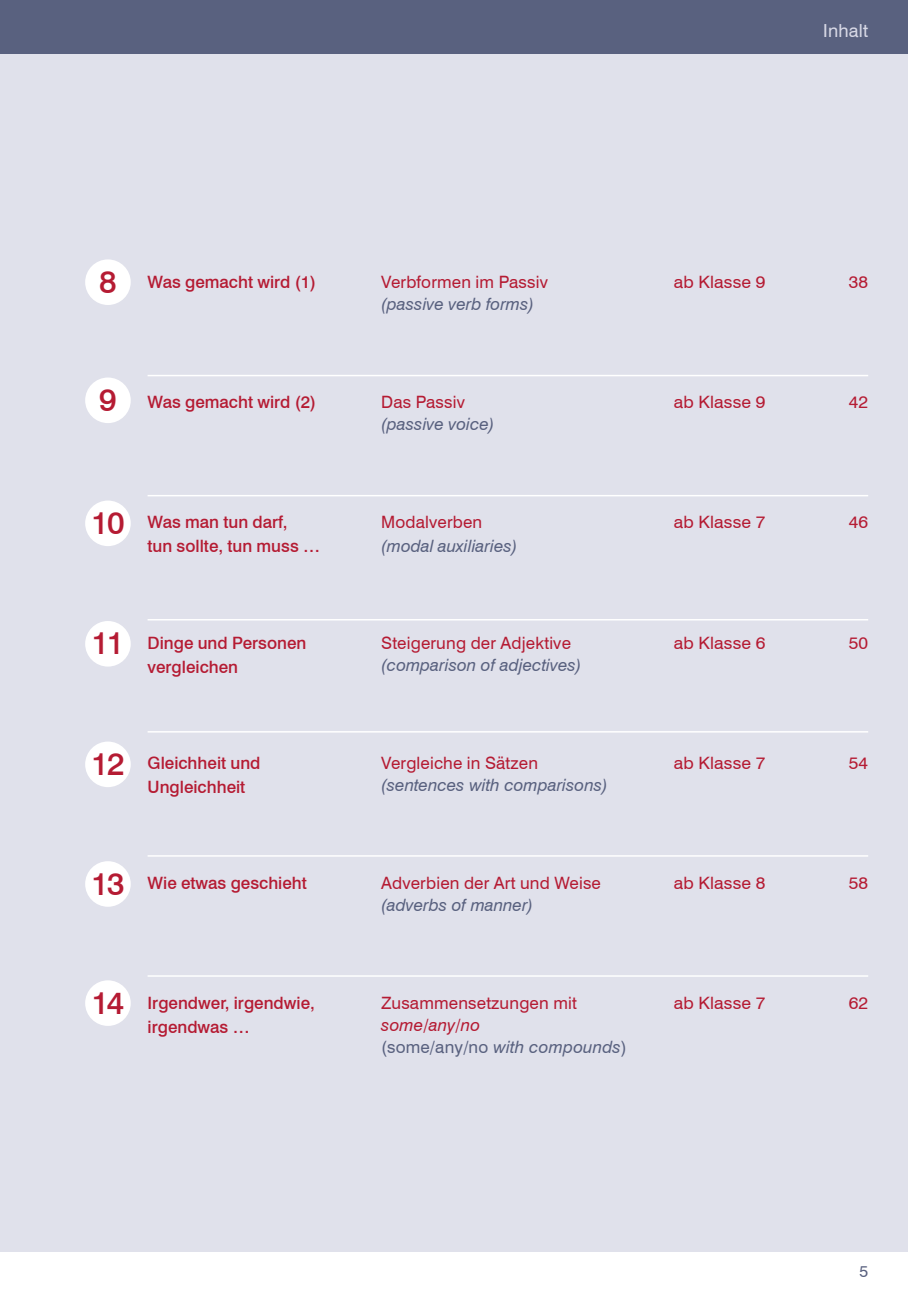
<style>
.page{position:relative;width:908px;height:1305px;background:#fff}
.page>*{position:absolute;margin:0;border:0;box-sizing:border-box;transform-origin:0 0}
.t1{font:500 31.6px "Swiss 721 BT";letter-spacing:-.05em;color:#b51b33}
.t2{font:18px "Swiss 721 BT";letter-spacing:.01em;color:#d8d9e6}
.t3{font:17px "Swiss 721 BT";letter-spacing:.01em;color:#b51b33}
.t4{font:500 17px/24px "Swiss 721 BT";color:#b51b33}
.t5{font:italic 17px "Swiss 721 BT";color:#59617f}
.t6{font:17px/22px "Swiss 721 BT";letter-spacing:.01em;color:#59617f}
.t7{font:16px "Swiss 721 BT";color:#59617f}
.s1{font-style:italic;color:#b51b33}
.s2{font-style:italic}
</style>
<div class="page">
<div style="left:0;top:0;width:907px;height:1250px;background:#e0e1eb"></div>
<hr style="left:147px;top:375px;width:720px;height:1px;background:#fff">
<hr style="left:147px;top:495px;width:720px;height:1px;background:#fff">
<hr style="left:147px;top:619px;width:720px;height:1px;background:#fff">
<hr style="left:147px;top:731px;width:720px;height:1px;background:#fff">
<hr style="left:147px;top:855px;width:720px;height:1px;background:#fff">
<hr style="left:147px;top:975px;width:720px;height:1px;background:#fff">
<div style="left:0;top:0;width:907px;height:54px;background:#59617f"></div>
<div style="left:85px;top:259px;width:46px;height:46px;background:#fff;border-radius:50%"></div>
<div style="left:85px;top:377px;width:46px;height:46px;background:#fff;border-radius:50%"></div>
<div style="left:85px;top:500px;width:46px;height:46px;background:#fff;border-radius:50%"></div>
<div style="left:85px;top:621px;width:46px;height:45px;background:#fff;border-radius:50%"></div>
<div style="left:85px;top:741px;width:46px;height:46px;background:#fff;border-radius:50%"></div>
<div style="left:85px;top:861px;width:46px;height:45px;background:#fff;border-radius:50%"></div>
<div style="left:85px;top:980px;width:46px;height:45px;background:#fff;border-radius:50%"></div>
<p class="t2" style="left:823px;top:20px;width:46px">Inhalt</p>
<h1 class="t1" style="left:99px;top:262px;width:19px">8</h1>
<p class="t4" style="left:147px;top:270px;width:170px">Was gemacht wird (1)</p>
<p class="t3" style="left:381px;top:272px;width:168px">Verbformen im Passiv</p>
<p class="t5" style="left:381px;top:294px;width:154px">(passive verb forms)</p>
<p class="t3" style="left:673px;top:272px;width:93px">ab Klasse 9</p>
<p class="t3" style="left:848px;top:272px;width:21px">38</p>
<h1 class="t1" style="left:99px;top:380px;width:19px">9</h1>
<p class="t4" style="left:147px;top:390px;width:170px">Was gemacht wird (2)</p>
<p class="t3" style="left:381px;top:392px;width:85px">Das Passiv</p>
<p class="t5" style="left:381px;top:414px;width:115px">(passive voice)</p>
<p class="t3" style="left:673px;top:392px;width:93px">ab Klasse 9</p>
<p class="t3" style="left:848px;top:392px;width:21px">42</p>
<h1 class="t1" style="left:91px;top:503px;width:35px">10</h1>
<p class="t4" style="left:147px;top:510px;width:174px">Was man tun darf,<br>tun sollte, tun muss …</p>
<p class="t3" style="left:381px;top:512px;width:103px">Modalverben</p>
<p class="t5" style="left:381px;top:536px;width:138px">(modal auxiliaries)</p>
<p class="t3" style="left:673px;top:512px;width:93px">ab Klasse 7</p>
<p class="t3" style="left:848px;top:512px;width:21px">46</p>
<h1 class="t1" style="left:91px;top:624px;width:34px">11</h1>
<p class="t4" style="left:147px;top:630px;width:160px">Dinge und Personen vergleichen</p>
<p class="t3" style="left:381px;top:632px;width:191px">Steigerung der Adjektive</p>
<p class="t5" style="left:381px;top:654px;width:202px">(comparison of adjectives)</p>
<p class="t3" style="left:673px;top:632px;width:93px">ab Klasse 6</p>
<p class="t3" style="left:848px;top:632px;width:21px">50</p>
<h1 class="t1" style="left:91px;top:744px;width:35px">12</h1>
<p class="t4" style="left:147px;top:750px;width:114px">Gleichheit und<br>Ungleichheit</p>
<p class="t3" style="left:381px;top:752px;width:158px">Vergleiche in Sätzen</p>
<p class="t5" style="left:381px;top:774px;width:228px">(sentences with comparisons)</p>
<p class="t3" style="left:673px;top:752px;width:93px">ab Klasse 7</p>
<p class="t3" style="left:848px;top:752px;width:21px">54</p>
<h1 class="t1" style="left:91px;top:864px;width:35px">13</h1>
<p class="t4" style="left:147px;top:870px;width:161px">Wie etwas geschieht</p>
<p class="t3" style="left:381px;top:872px;width:221px">Adverbien der Art und Weise</p>
<p class="t5" style="left:381px;top:894px;width:154px">(adverbs of manner)</p>
<p class="t3" style="left:673px;top:872px;width:93px">ab Klasse 8</p>
<p class="t3" style="left:848px;top:872px;width:21px">58</p>
<h1 class="t1" style="left:91px;top:983px;width:34px">14</h1>
<p class="t4" style="left:147px;top:990px;width:169px">Irgendwer, irgendwie, irgendwas …</p>
<p class="t3" style="left:381px;top:992px;width:197px">Zusammensetzungen mit</p>
<p class="t6" style="left:381px;top:1013px;width:247px"><span class="s1">some/any/no<br></span>(some/any/no <span class="s2">with compounds</span>)</p>
<p class="t3" style="left:673px;top:992px;width:93px">ab Klasse 7</p>
<p class="t3" style="left:848px;top:992px;width:21px">62</p>
<p class="t7" style="left:859px;top:1261px;width:10px">5</p>
</div>
